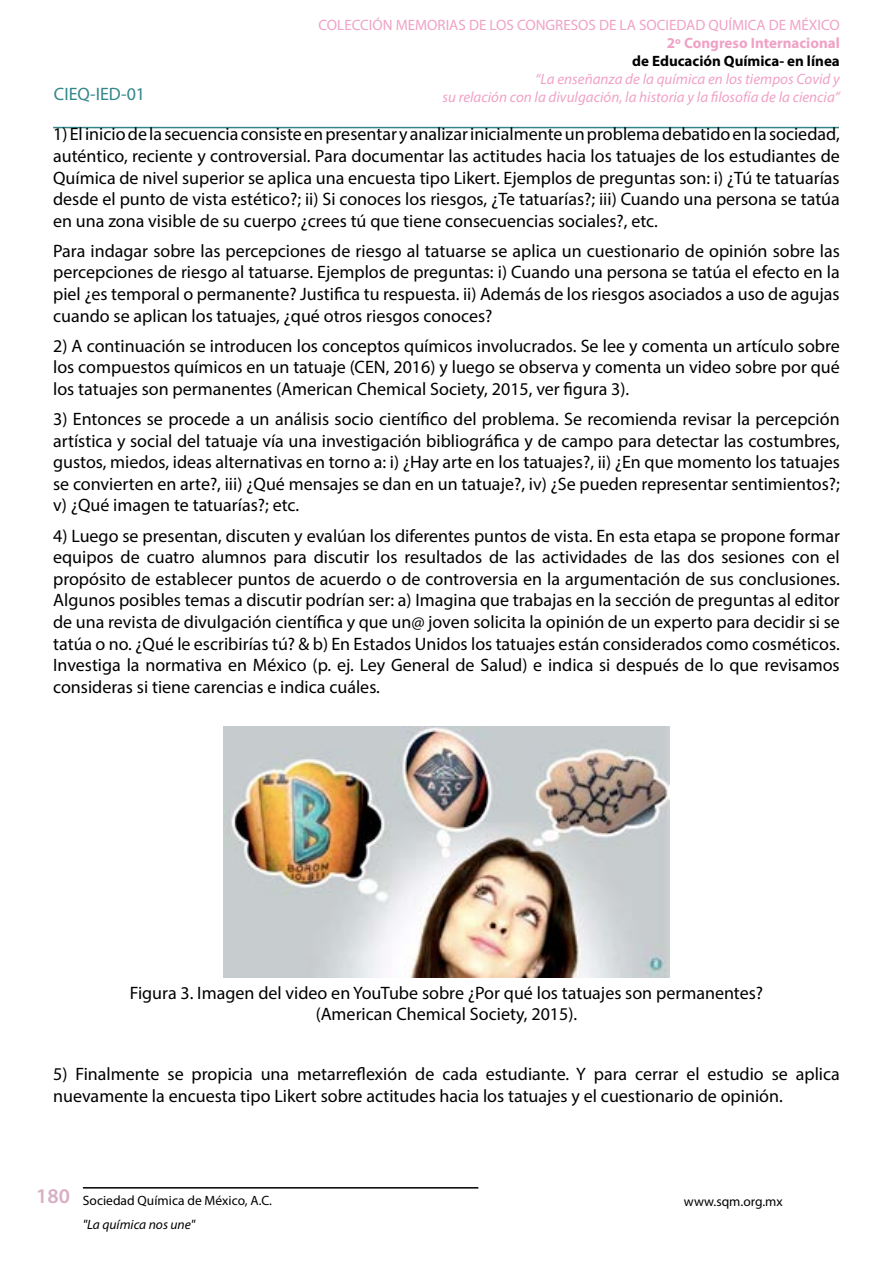
<style>
.page{position:relative;width:893px;height:1263px;background:#fff}
.page>*{position:absolute;margin:0;border:0;box-sizing:border-box;transform-origin:0 0}
.t1{font:600 21px "Myriad Pro";color:#d7afc3}
.t2{font:18px/21.6px "Myriad Pro";color:#000;text-align:justify}
.t3{font:18px "Myriad Pro";color:#32868a}
.t4{font:italic 15px/18px "Myriad Pro";color:#f0a2c6;text-align:right}
.t5{font:15px "Myriad Pro";color:#f0a2c6}
.t6{font:700 15px "Myriad Pro";color:#000}
.t7{font:700 15px "Myriad Pro";color:#f0a2c6}
.t8{font:13.5px "Myriad Pro";color:#000}
.t9{font:italic 13.5px "Myriad Pro";color:#000}
</style>
<div class="page">
<hr style="left:83px;top:1187px;width:395px;height:1px;background:#000">
<hr style="left:53px;top:127px;width:786px;height:1px;background:#32868a">
<img style="left:224px;top:726px;width:445px;height:251px">
<p class="t3" style="left:54px;top:83px;width:93px">CIEQ-IED-01</p>
<p class="t5" style="left:319px;top:15px;width:523px">COLECCIÓN MEMORIAS DE LOS CONGRESOS DE LA SOCIEDAD QUÍMICA DE MÉXICO</p>
<p class="t7" style="left:667px;top:33px;width:174px">2º Congreso Internacional</p>
<p class="t6" style="left:632px;top:51px;width:209px">de Educación Química- en línea</p>
<p class="t4" style="left:442px;top:69px;width:399px">“La enseñanza de la química en los tiempos Covid y<br>su relación con la divulgación, la historia y la filosofía de la ciencia”</p>
<p class="t2" style="left:53px;top:123px;width:788px">1) El inicio de la secuencia consiste en presentar y analizar inicialmente un problema debatido en la sociedad, auténtico, reciente y controversial. Para documentar las actitudes hacia los tatuajes de los estudiantes de Química de nivel superior se aplica una encuesta tipo Likert. Ejemplos de preguntas son: i) ¿Tú te tatuarías desde el punto de vista estético?; ii) Si conoces los riesgos, ¿Te tatuarías?; iii) Cuando una persona se tatúa en una zona visible de su cuerpo ¿crees tú que tiene consecuencias sociales?, etc.</p>
<p class="t2" style="left:53px;top:240px;width:788px">Para indagar sobre las percepciones de riesgo al tatuarse se aplica un cuestionario de opinión sobre las percepciones de riesgo al tatuarse. Ejemplos de preguntas: i) Cuando una persona se tatúa el efecto en la piel ¿es temporal o permanente? Justifica tu respuesta. ii) Además de los riesgos asociados a uso de agujas cuando se aplican los tatuajes, ¿qué otros riesgos conoces?</p>
<p class="t2" style="left:53px;top:335px;width:788px">2) A continuación se introducen los conceptos químicos involucrados. Se lee y comenta un artículo sobre los compuestos químicos en un tatuaje (CEN, 2016) y luego se observa y comenta un video sobre por qué los tatuajes son permanentes (American Chemical Society, 2015, ver figura 3).</p>
<p class="t2" style="left:53px;top:408px;width:788px">3) Entonces se procede a un análisis socio científico del problema. Se recomienda revisar la percepción artística y social del tatuaje vía una investigación bibliográfica y de campo para detectar las costumbres, gustos, miedos, ideas alternativas en torno a: i) ¿Hay arte en los tatuajes?, ii) ¿En que momento los tatuajes se convierten en arte?, iii) ¿Qué mensajes se dan en un tatuaje?, iv) ¿Se pueden representar sentimientos?; v) ¿Qué imagen te tatuarías?; etc.</p>
<p class="t2" style="left:53px;top:524px;width:788px">4) Luego se presentan, discuten y evalúan los diferentes puntos de vista. En esta etapa se propone formar equipos de cuatro alumnos para discutir los resultados de las actividades de las dos sesiones con el propósito de establecer puntos de acuerdo o de controversia en la argumentación de sus conclusiones.<br>Algunos posibles temas a discutir podrían ser: a) Imagina que trabajas en la sección de preguntas al editor de una revista de divulgación científica y que un@ joven solicita la opinión de un experto para decidir si se tatúa o no. ¿Qué le escribirías tú? &amp; b) En Estados Unidos los tatuajes están considerados como cosméticos.<br>Investiga la normativa en México (p. ej. Ley General de Salud) e indica si después de lo que revisamos consideras si tiene carencias e indica cuáles.</p>
<p class="t2" style="left:130px;top:981px;width:635px;text-align:center">Figura 3. Imagen del video en YouTube sobre ¿Por qué los tatuajes son permanentes? (American Chemical Society, 2015).</p>
<p class="t2" style="left:53px;top:1063px;width:788px">5) Finalmente se propicia una metarreflexión de cada estudiante. Y para cerrar el estudio se aplica nuevamente la encuesta tipo Likert sobre actitudes hacia los tatuajes y el cuestionario de opinión.</p>
<p class="t1" style="left:36px;top:1183px;width:35px">180</p>
<p class="t8" style="left:83px;top:1192px;width:191px">Sociedad Química de México, A.C.</p>
<p class="t9" style="left:83px;top:1216px;width:114px">"La química nos une"</p>
<p class="t8" style="left:684px;top:1193px;width:100px">www.sqm.org.mx</p>
</div>
